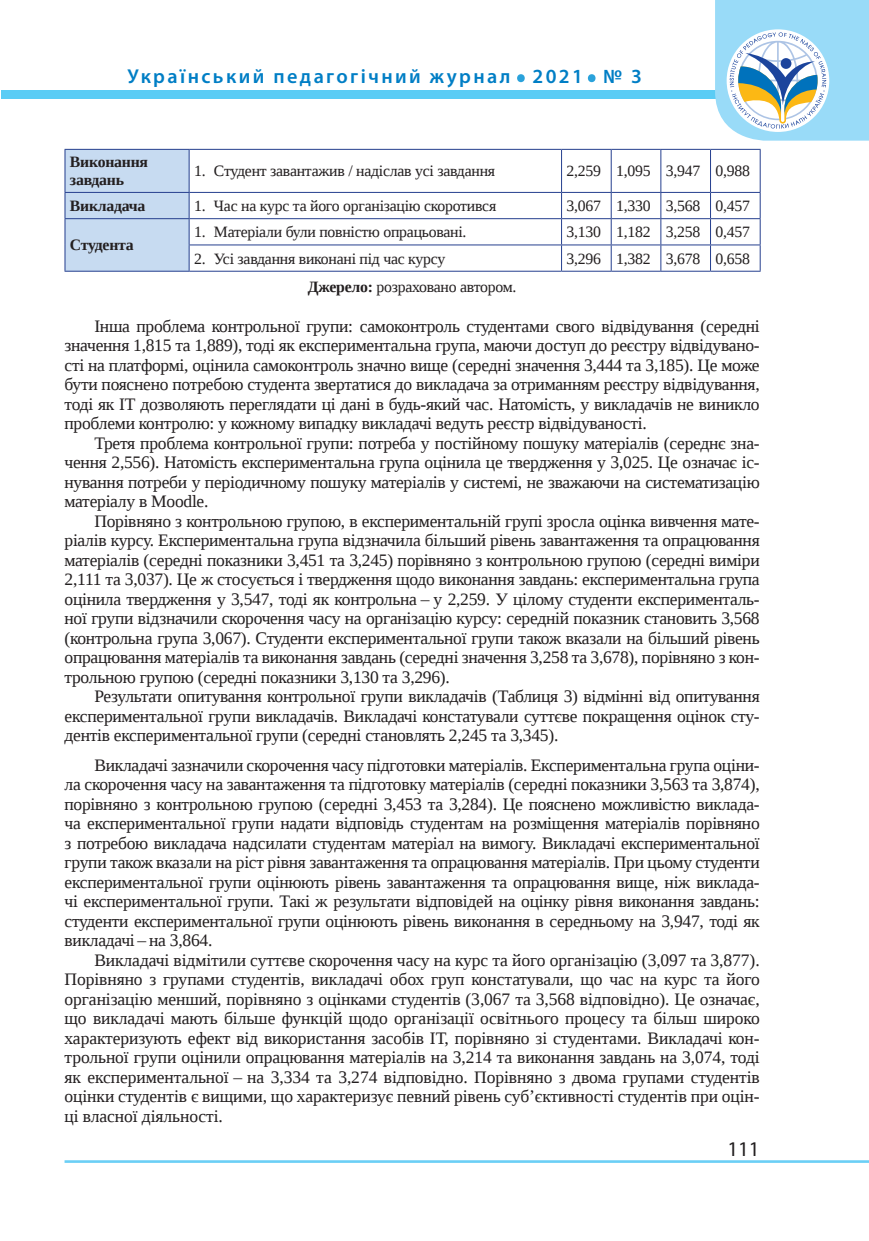
<style>
.page{position:relative;width:869px;height:1241px;background:#fff}
.page>*{position:absolute;margin:0;border:0;box-sizing:border-box;transform-origin:0 0}
.t1{font:600 50.4px "Myriad Pro";color:#2aa2db}
.t2{font:21px "Myriad Pro";color:#231f20}
.t3{font:600 20.12px "Myriad Pro";letter-spacing:.12em;color:#007ec5}
.Main{font:17.5px/19.4px "Liberation Serif";letter-spacing:-.015em;color:#231f20;text-align:justify}
.Таблиця_Список{font:15.75px "Liberation Serif";letter-spacing:-.015em;color:#231f20}
.Текст_Таблиці{font:15.75px "Liberation Serif";letter-spacing:-.015em;color:#231f20}
.Текст_Таблиці-2{font:700 15.75px/17.5px "Liberation Serif";letter-spacing:-.015em;color:#231f20}
.Підпис{font:15.75px "Liberation Serif";letter-spacing:-.015em;color:#231f20}
.s1{font-weight:700}
</style>
<div class="page">
<hr style="left:64px;top:1159px;width:804px;height:3px;background:#6bcff6">
<div style="left:1px;top:90px;width:867px;height:8px;background:#5accf5"></div>
<svg style="left:714px;top:0;width:154px;height:141px"></svg>
<hr style="left:189px;top:149px;width:372px;height:1px;background:#253f8e">
<hr style="left:561px;top:149px;width:50px;height:1px;background:#253f8e">
<hr style="left:561px;top:150px;width:1px;height:42px;background:#253f8e">
<hr style="left:611px;top:149px;width:49px;height:1px;background:#253f8e">
<hr style="left:610px;top:150px;width:1px;height:42px;background:#253f8e">
<hr style="left:660px;top:149px;width:50px;height:1px;background:#253f8e">
<hr style="left:660px;top:150px;width:1px;height:42px;background:#253f8e">
<hr style="left:710px;top:149px;width:50px;height:1px;background:#253f8e">
<hr style="left:709px;top:150px;width:1px;height:42px;background:#253f8e">
<hr style="left:759px;top:150px;width:1px;height:42px;background:#253f8e">
<hr style="left:189px;top:192px;width:372px;height:1px;background:#253f8e">
<hr style="left:561px;top:192px;width:50px;height:1px;background:#253f8e">
<hr style="left:611px;top:192px;width:49px;height:1px;background:#253f8e">
<hr style="left:660px;top:192px;width:50px;height:1px;background:#253f8e">
<hr style="left:710px;top:192px;width:50px;height:1px;background:#253f8e">
<hr style="left:64px;top:271px;width:125px;height:1px;background:#253f8e">
<hr style="left:189px;top:218px;width:372px;height:1px;background:#253f8e">
<hr style="left:561px;top:218px;width:50px;height:1px;background:#253f8e">
<hr style="left:611px;top:218px;width:49px;height:1px;background:#253f8e">
<hr style="left:660px;top:218px;width:50px;height:1px;background:#253f8e">
<hr style="left:710px;top:218px;width:50px;height:1px;background:#253f8e">
<hr style="left:189px;top:244px;width:372px;height:1px;background:#253f8e">
<svg style="left:64px;top:149px;width:126px;height:122px;background:#c1d5ed"></svg>
<hr style="left:561px;top:244px;width:50px;height:1px;background:#253f8e">
<svg style="left:561px;top:193px;width:1px;height:78px"></svg>
<hr style="left:611px;top:244px;width:49px;height:1px;background:#253f8e">
<svg style="left:610px;top:193px;width:1px;height:78px"></svg>
<hr style="left:660px;top:244px;width:50px;height:1px;background:#253f8e">
<svg style="left:660px;top:193px;width:1px;height:78px"></svg>
<hr style="left:710px;top:244px;width:50px;height:1px;background:#253f8e">
<svg style="left:759px;top:193px;width:1px;height:78px"></svg>
<hr style="left:189px;top:271px;width:372px;height:1px;background:#253f8e">
<hr style="left:561px;top:271px;width:50px;height:1px;background:#253f8e">
<hr style="left:611px;top:271px;width:49px;height:1px;background:#253f8e">
<hr style="left:660px;top:271px;width:50px;height:1px;background:#253f8e">
<hr style="left:710px;top:271px;width:50px;height:1px;background:#253f8e">
<p class="t3" style="left:127px;top:64px;width:384px">Український педагогічний журнал</p>
<h1 class="t1" style="left:514px;top:33px;width:13px">.</h1>
<p class="t3" style="left:532px;top:64px;width:52px">2021</p>
<h1 class="t1" style="left:585px;top:33px;width:13px">.</h1>
<p class="t3" style="left:603px;top:64px;width:40px">№ 3</p>
<p class="Текст_Таблиці-2" style="left:70px;top:153px;width:80px">Виконання завдань</p>
<p class="Таблиця_Список" style="left:194px;top:161px;width:302px">1. Студент завантажив / надіслав усі завдання</p>
<p class="Текст_Таблиці" style="left:566px;top:161px;width:36px">2,259</p>
<p class="Текст_Таблиці" style="left:616px;top:161px;width:36px">1,095</p>
<p class="Текст_Таблиці" style="left:665px;top:161px;width:36px">3,947</p>
<p class="Текст_Таблиці" style="left:715px;top:161px;width:36px">0,988</p>
<p class="Текст_Таблиці-2" style="left:70px;top:196px;width:77px">Викладача</p>
<p class="Таблиця_Список" style="left:194px;top:195px;width:303px">1. Час на курс та його організацію скоротився</p>
<p class="Текст_Таблиці" style="left:566px;top:195px;width:36px">3,067</p>
<p class="Текст_Таблиці" style="left:616px;top:195px;width:36px">1,330</p>
<p class="Текст_Таблиці" style="left:665px;top:195px;width:36px">3,568</p>
<p class="Текст_Таблиці" style="left:715px;top:195px;width:36px">0,457</p>
<p class="Текст_Таблиці-2" style="left:70px;top:236px;width:65px">Студента</p>
<p class="Таблиця_Список" style="left:194px;top:222px;width:274px">1. Матеріали були повністю опрацьовані.</p>
<p class="Текст_Таблиці" style="left:566px;top:222px;width:36px">3,130</p>
<p class="Текст_Таблиці" style="left:616px;top:222px;width:36px">1,182</p>
<p class="Текст_Таблиці" style="left:665px;top:222px;width:36px">3,258</p>
<p class="Текст_Таблиці" style="left:715px;top:222px;width:36px">0,457</p>
<p class="Таблиця_Список" style="left:194px;top:248px;width:252px">2. Усі завдання виконані під час курсу</p>
<p class="Текст_Таблиці" style="left:566px;top:248px;width:36px">3,296</p>
<p class="Текст_Таблиці" style="left:616px;top:248px;width:36px">1,382</p>
<p class="Текст_Таблиці" style="left:665px;top:248px;width:36px">3,678</p>
<p class="Текст_Таблиці" style="left:715px;top:248px;width:36px">0,658</p>
<p class="Підпис" style="left:308px;top:276px;width:210px"><span class="s1">Джерело:</span> розраховано автором.</p>
<p class="Main" style="left:64px;top:316px;width:696px;text-indent:30px">Інша проблема контрольної групи: самоконтроль студентами свого відвідування (середні значення 1,815 та 1,889), тоді як експериментальна група, маючи доступ до реєстру відвідувано&shy;сті на платформі, оцінила самоконтроль значно вище (середні значення 3,444 та 3,185). Це може бути пояснено потребою студента звертатися до викладача за отриманням реєстру відвідування, тоді як ІТ дозволяють переглядати ці дані в будь-який час. Натомість, у викладачів не виникло проблеми контролю: у кожному випадку викладачі ведуть реєстр відвідуваності.</p>
<p class="Main" style="left:64px;top:433px;width:696px;text-indent:30px">Третя проблема контрольної групи: потреба у постійному пошуку матеріалів (середнє зна&shy;чення 2,556). Натомість експериментальна група оцінила це твердження у 3,025. Це означає іс&shy;нування потреби у періодичному пошуку матеріалів у системі, не зважаючи на систематизацію матеріалу в Moodle.</p>
<p class="Main" style="left:64px;top:511px;width:696px;text-indent:30px">Порівняно з контрольною групою, в експериментальній групі зросла оцінка вивчення мате&shy;ріалів курсу. Експериментальна група відзначила більший рівень завантаження та опрацювання матеріалів (середні показники 3,451 та 3,245) порівняно з контрольною групою (середні виміри 2,111 та 3,037). Це ж стосується і твердження щодо виконання завдань: експериментальна група оцінила твердження у 3,547, тоді як контрольна – у 2,259. У цілому студенти експерименталь&shy;ної групи відзначили скорочення часу на організацію курсу: середній показник становить 3,568 (контрольна група 3,067). Студенти експериментальної групи також вказали на більший рівень опрацювання матеріалів та виконання завдань (середні значення 3,258 та 3,678), порівняно з кон&shy;трольною групою (середні показники 3,130 та 3,296).</p>
<p class="Main" style="left:64px;top:686px;width:696px;text-indent:30px">Результати опитування контрольної групи викладачів (Таблиця 3) відмінні від опитування експериментальної групи викладачів. Викладачі констатували суттєве покращення оцінок сту&shy;дентів експериментальної групи (середні становлять 2,245 та 3,345).</p>
<p class="Main" style="left:64px;top:755px;width:696px;text-indent:30px">Викладачі зазначили скорочення часу підготовки матеріалів. Експериментальна група оціни&shy;ла скорочення часу на завантаження та підготовку матеріалів (середні показники 3,563 та 3,874), порівняно з контрольною групою (середні 3,453 та 3,284). Це пояснено можливістю виклада&shy;ча експериментальної групи надати відповідь студентам на розміщення матеріалів порівняно з потребою викладача надсилати студентам матеріал на вимогу. Викладачі експериментальної групи також вказали на ріст рівня завантаження та опрацювання матеріалів. При цьому студенти експериментальної групи оцінюють рівень завантаження та опрацювання вище, ніж виклада&shy;чі експериментальної групи. Такі ж результати відповідей на оцінку рівня виконання завдань: студенти експериментальної групи оцінюють рівень виконання в середньому на 3,947, тоді як викладачі – на 3,864.</p>
<p class="Main" style="left:64px;top:949px;width:696px;text-indent:30px">Викладачі відмітили суттєве скорочення часу на курс та його організацію (3,097 та 3,877).<br>Порівняно з групами студентів, викладачі обох груп констатували, що час на курс та його організацію менший, порівняно з оцінками студентів (3,067 та 3,568 відповідно). Це означає, що викладачі мають більше функцій щодо організації освітнього процесу та більш широко характеризують ефект від використання засобів ІТ, порівняно зі студентами. Викладачі кон&shy;трольної групи оцінили опрацювання матеріалів на 3,214 та виконання завдань на 3,074, тоді як експериментальної – на 3,334 та 3,274 відповідно. Порівняно з двома групами студентів оцінки студентів є вищими, що характеризує певний рівень суб’єктивності студентів при оцін&shy;ці власної діяльності.</p>
<p class="t2" style="left:727px;top:1135px;width:34px">111</p>
</div>
